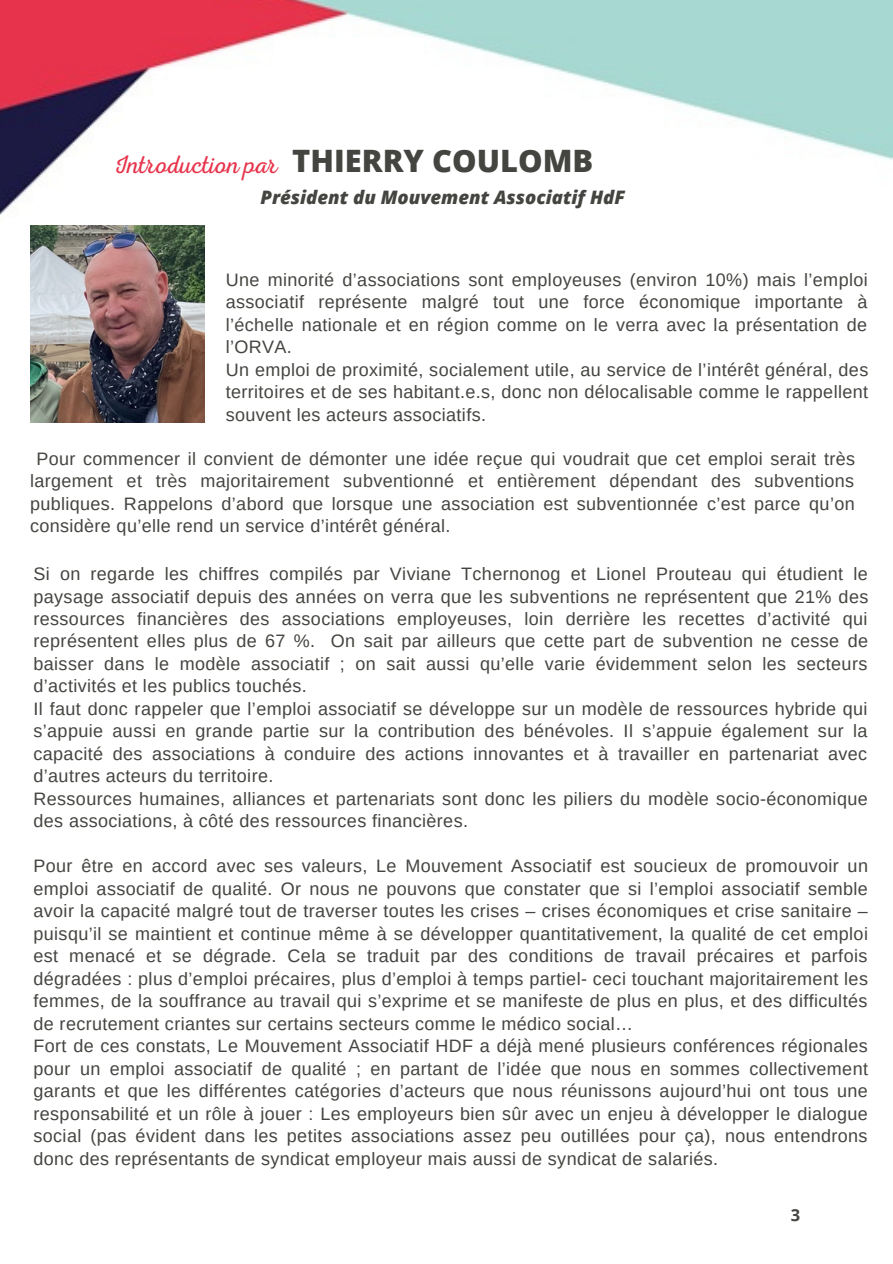
<style>
.page{position:relative;width:893px;height:1264px;background:#fff}
.page>*{position:absolute;margin:0;border:0;box-sizing:border-box;transform-origin:0 0}
.t1{font:800 30.9px "Open Sans";color:#444440}
.t2{font:25.5px "RTL Adam Script Light";color:#e7344c}
.t3{font:italic 800 18.6px "Open Sans";color:#444440}
.t4{font:18px/22.5px "Arimo";letter-spacing:.02em;color:#444440;text-align:justify}
.t5{font:700 16.5px "Open Sans";color:#444440}
</style>
<div class="page">
<img style="left:0;top:0;width:892px;height:226px">
<img style="left:30px;top:226px;width:174px;height:197px">
<p class="t1" style="left:292px;top:139px;width:302px">THIERRY COULOMB</p>
<p class="t3" style="left:260px;top:184px;width:366px">Président du Mouvement Associatif HdF</p>
<p class="t2" style="left:114px;top:150px;width:165px">Introduction par</p>
<p class="t4" style="left:226px;top:268px;width:643px">Une minorité d’associations sont employeuses (environ 10%) mais l’emploi associatif représente malgré tout une force économique importante à l’échelle nationale et en région comme on le verra avec la présentation de l’ORVA.</p>
<p class="t4" style="left:226px;top:358px;width:644px">Un emploi de proximité, socialement utile, au service de l’intérêt général, des territoires et de ses habitant.e.s, donc non délocalisable comme le rappellent souvent les acteurs associatifs.</p>
<p class="t4" style="left:30px;top:447px;width:826px;text-indent:6px">Pour commencer il convient de démonter une idée reçue qui voudrait que cet emploi serait très largement et très majoritairement subventionné et entièrement dépendant des subventions publiques. Rappelons d’abord que lorsque une association est subventionnée c’est parce qu’on considère qu’elle rend un service d’intérêt général.</p>
<p class="t4" style="left:34px;top:562px;width:836px">Si on regarde les chiffres compilés par Viviane Tchernonog et Lionel Prouteau qui étudient le paysage associatif depuis des années on verra que les subventions ne représentent que 21% des ressources financières des associations employeuses, loin derrière les recettes d’activité qui représentent elles plus de 67 %. On sait par ailleurs que cette part de subvention ne cesse de baisser dans le modèle associatif ; on sait aussi qu’elle varie évidemment selon les secteurs d’activités et les publics touchés.</p>
<p class="t4" style="left:34px;top:697px;width:835px">Il faut donc rappeler que l’emploi associatif se développe sur un modèle de ressources hybride qui s’appuie aussi en grande partie sur la contribution des bénévoles. Il s’appuie également sur la capacité des associations à conduire des actions innovantes et à travailler en partenariat avec d’autres acteurs du territoire.</p>
<p class="t4" style="left:34px;top:787px;width:835px">Ressources humaines, alliances et partenariats sont donc les piliers du modèle socio-économique des associations, à côté des ressources financières.</p>
<p class="t4" style="left:34px;top:854px;width:835px">Pour être en accord avec ses valeurs, Le Mouvement Associatif est soucieux de promouvoir un emploi associatif de qualité. Or nous ne pouvons que constater que si l’emploi associatif semble avoir la capacité malgré tout de traverser toutes les crises – crises économiques et crise sanitaire – puisqu’il se maintient et continue même à se développer quantitativement, la qualité de cet emploi est menacé et se dégrade. Cela se traduit par des conditions de travail précaires et parfois dégradées : plus d’emploi précaires, plus d’emploi à temps partiel- ceci touchant majoritairement les femmes, de la souffrance au travail qui s’exprime et se manifeste de plus en plus, et des difficultés de recrutement criantes sur certains secteurs comme le médico social…</p>
<p class="t4" style="left:34px;top:1034px;width:835px">Fort de ces constats, Le Mouvement Associatif HDF a déjà mené plusieurs conférences régionales pour un emploi associatif de qualité ; en partant de l’idée que nous en sommes collectivement garants et que les différentes catégories d’acteurs que nous réunissons aujourd’hui ont tous une responsabilité et un rôle à jouer : Les employeurs bien sûr avec un enjeu à développer le dialogue social (pas évident dans les petites associations assez peu outillées pour ça), nous entendrons donc des représentants de syndicat employeur mais aussi de syndicat de salariés.</p>
<p class="t5" style="left:790px;top:1203px;width:11px">3</p>
</div>
